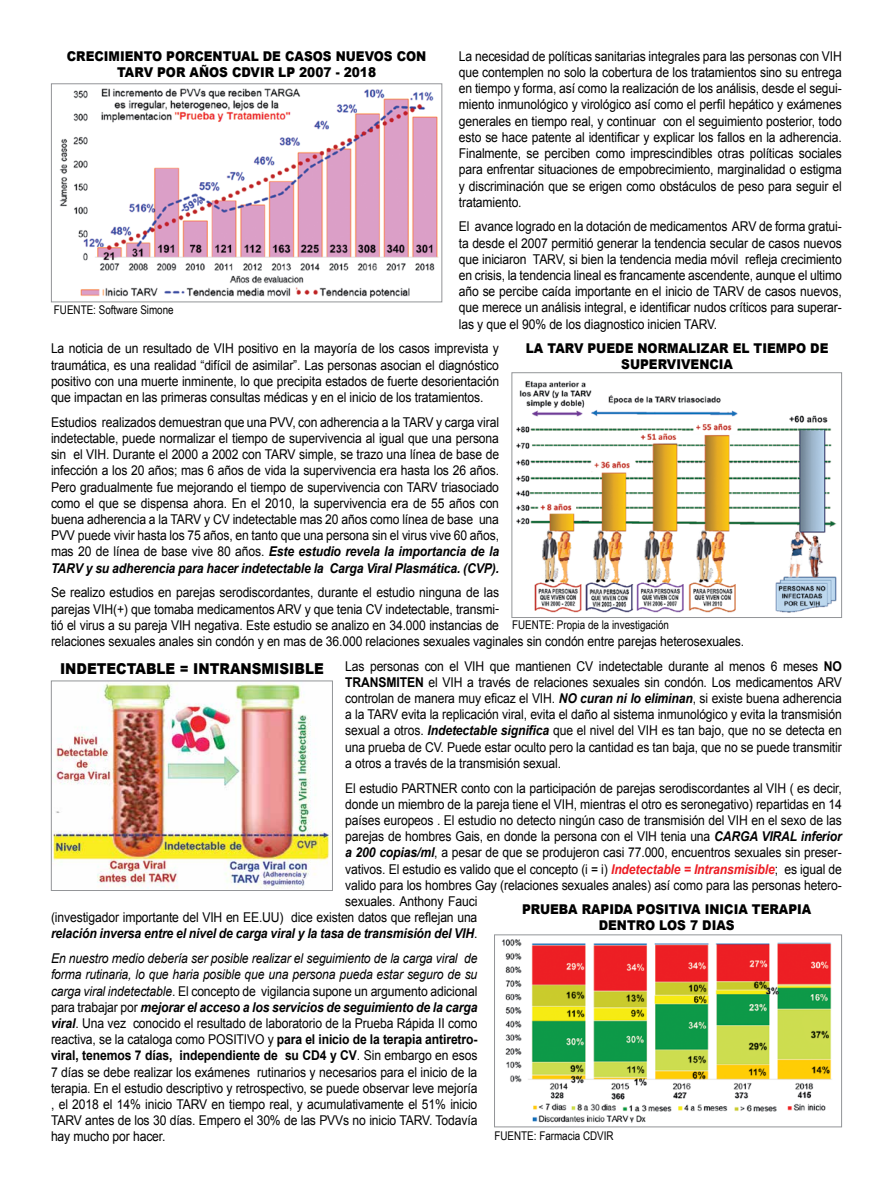
<style>
.page{position:relative;width:893px;height:1191px;background:#fff}
.page>*{position:absolute;margin:0;border:0;box-sizing:border-box;transform-origin:0 0}
.t1{font:900 15px "Arial";color:#000;scale:.9 1}
.t2{font:13.5px/16.2px "Arial";letter-spacing:-.01em;color:#000;text-align:justify;scale:.9 1}
.t3{font:900 13.5px/16.2px "Arial";color:#000;text-align:center;scale:.9 1}
.t4{font:italic 700 13.5px "Arial";letter-spacing:-.01em;color:#000;scale:.9 1}
.t5{font:12px "Arial Narrow";color:#000}
.s1{font-weight:700;font-style:italic}
.s2{font-weight:700}
.s3{font-weight:700;font-style:italic;color:#ed1d24}
.s4{font-weight:400;font-style:normal}
.s5{font-style:italic}
</style>
<div class="page">
<img style="left:59px;top:88px;width:379px;height:210px">
<div style="left:51px;top:83px;width:391px;height:219px;border:1px solid #939598"></div>
<img style="left:516px;top:380px;width:321px;height:233px">
<div style="left:511px;top:372px;width:331px;height:246px;border:1px solid #939598"></div>
<img style="left:501px;top:939px;width:331px;height:184px">
<div style="left:494px;top:934px;width:348px;height:193px;border:1px solid #939598"></div>
<img style="left:53px;top:683px;width:278px;height:205px">
<div style="left:51px;top:680px;width:282px;height:210px;border:1px solid #939598"></div>
<p class="t3" style="left:67px;top:48px;width:401px">CRECIMIENTO PORCENTUAL DE CASOS NUEVOS CON<br>TARV POR AÑOS CDVIR LP 2007 - 2018</p>
<p class="t2" style="left:459px;top:48px;width:427px">La necesidad de políticas sanitarias integrales para las personas con VIH que contemplen no solo la cobertura de los tratamientos sino su entrega en tiempo y forma, así como la realización de los análisis, desde el segui&shy;miento inmunológico y virológico así como el perfil hepático y exámenes generales en tiempo real, y continuar con el seguimiento posterior, todo esto se hace patente al identificar y explicar los fallos en la adherencia.<br>Finalmente, se perciben como imprescindibles otras políticas sociales para enfrentar situaciones de empobrecimiento, marginalidad o estigma y discriminación que se erigen como obstáculos de peso para seguir el tratamiento.</p>
<p class="t2" style="left:459px;top:219px;width:427px">El avance logrado en la dotación de medicamentos ARV de forma gratui&shy;ta desde el 2007 permitió generar la tendencia secular de casos nuevos que iniciaron TARV, si bien la tendencia media móvil refleja crecimiento en crisis, la tendencia lineal es francamente ascendente, aunque el ultimo año se percibe caída importante en el inicio de TARV de casos nuevos, que merece un análisis integral, e identificar nudos críticos para superar&shy;las y que el 90% de los diagnostico inicien TARV.</p>
<p class="t2" style="left:51px;top:341px;width:499px">La noticia de un resultado de VIH positivo en la mayoría de los casos imprevista y traumática, es una realidad “difícil de asimilar”. Las personas asocian el diagnóstico positivo con una muerte inminente, lo que precipita estados de fuerte desorientación que impactan en las primeras consultas médicas y en el inicio de los tratamientos.</p>
<p class="t2" style="left:51px;top:414px;width:499px">Estudios realizados demuestran que una PVV, con adherencia a la TARV y carga viral indetectable, puede normalizar el tiempo de supervivencia al igual que una persona sin el VIH. Durante el 2000 a 2002 con TARV simple, se trazo una línea de base de infección a los 20 años; mas 6 años de vida la supervivencia era hasta los 26 años.<br>Pero gradualmente fue mejorando el tiempo de supervivencia con TARV triasociado como el que se dispensa ahora. En el 2010, la supervivencia era de 55 años con buena adherencia a la TARV y CV indetectable mas 20 años como línea de base una PVV puede vivir hasta los 75 años, en tanto que una persona sin el virus vive 60 años, mas 20 de línea de base vive 80 años. <span class="s1">Este estudio revela la importancia de la TARV y su adherencia para hacer indetectable la Carga Viral Plasmática. (CVP).</span></p>
<p class="t2" style="left:51px;top:584px;width:772px;text-align:left">Se realizo estudios en parejas serodiscordantes, durante el estudio ninguna de las<br>parejas VIH(+) que tomaba medicamentos ARV y que tenia CV indetectable, transmi-<br>tió el virus a su pareja VIH negativa. Este estudio se analizo en 34.000 instancias de<br>relaciones sexuales anales sin condón y en mas de 36.000 relaciones sexuales vaginales sin condón entre parejas heterosexuales.</p>
<p class="t2" style="left:345px;top:658px;width:553px">Las personas con el VIH que mantienen CV indetectable durante al menos 6 meses <span class="s2">NO TRANSMITEN</span> el VIH a través de relaciones sexuales sin condón. Los medicamentos ARV controlan de manera muy eficaz el VIH. <span class="s1">NO curan ni lo eliminan</span>, si existe buena adherencia a la TARV evita la replicación viral, evita el daño al sistema inmunológico y evita la transmisión sexual a otros. <span class="s1">Indetectable significa</span> que el nivel del VIH es tan bajo, que no se detecta en una prueba de CV. Puede estar oculto pero la cantidad es tan baja, que no se puede transmitir a otros a través de la transmisión sexual.</p>
<p class="t2" style="left:345px;top:780px;width:553px">El estudio PARTNER conto con la participación de parejas serodiscordantes al VIH ( es decir,</p>
<p class="t2" style="left:345px;top:796px;width:553px">donde un miembro de la pareja tiene el VIH, mientras el otro es seronegativo) repartidas en 14</p>
<p class="t2" style="left:345px;top:812px;width:553px">países europeos . El estudio no detecto ningún caso de transmisión del VIH en el sexo de las</p>
<p class="t2" style="left:345px;top:828px;width:553px">parejas de hombres Gais, en donde la persona con el VIH tenia una <span class="s1">CARGA VIRAL inferior</span></p>
<p class="t2" style="left:345px;top:844px;width:553px"><span class="s1">a 200 copias/ml</span>, a pesar de que se produjeron casi 77.000, encuentros sexuales sin preser-</p>
<p class="t2" style="left:345px;top:861px;width:553px">vativos. El estudio es valido que el concepto (i = i) <span class="s3">Indetectable = Intransmisible</span>; es igual de</p>
<p class="t2" style="left:345px;top:877px;width:553px">valido para los hombres Gay (relaciones sexuales anales) así como para las personas hetero-</p>
<p class="t2" style="left:345px;top:893px;width:148px">sexuales. Anthony Fauci</p>
<p class="t2" style="left:51px;top:909px;width:475px">(investigador importante del VIH en EE.UU) dice existen datos que reflejan una</p>
<p class="t4" style="left:51px;top:924px;width:475px">relación inversa entre el nivel de carga viral y la tasa de transmisión del VIH<span class="s4">.</span></p>
<p class="t2" style="left:51px;top:950px;width:475px"><span class="s5">En nuestro medio debería ser posible realizar el seguimiento de la carga viral de forma rutinaria, lo que haria posible que una persona pueda estar seguro de su carga viral indetectable</span>. El concepto de vigilancia supone un argumento adicional para trabajar por <span class="s1">mejorar el acceso a los servicios de seguimiento de la carga viral</span>. Una vez conocido el resultado de laboratorio de la Prueba Rápida II como reactiva, se la cataloga como POSITIVO y <span class="s2">para el inicio de la terapia antiretro&shy;viral, tenemos 7 días, independiente de su CD4 y CV</span>. Sin embargo en esos 7 días se debe realizar los exámenes rutinarios y necesarios para el inicio de la terapia. En el estudio descriptivo y retrospectivo, se puede observar leve mejoría , el 2018 el 14% inicio TARV en tiempo real, y acumulativamente el 51% inicio TARV antes de los 30 días. Empero el 30% de las PVVs no inicio TARV. Todavía hay mucho por hacer.</p>
<p class="t5" style="left:54px;top:301px;width:121px">FUENTE: Software Simone</p>
<p class="t3" style="left:526px;top:340px;width:338px">LA TARV PUEDE NORMALIZAR EL TIEMPO DE<br>SUPERVIVENCIA</p>
<p class="t5" style="left:512px;top:616px;width:158px">FUENTE: Propia de la investigación</p>
<p class="t1" style="left:60px;top:660px;width:295px">INDETECTABLE = INTRANSMISIBLE</p>
<p class="t3" style="left:522px;top:900px;width:323px">PRUEBA RAPIDA POSITIVA INICIA TERAPIA<br>DENTRO LOS 7 DIAS</p>
<p class="t5" style="left:494px;top:1126px;width:121px">FUENTE: Farmacia CDVIR</p>
</div>
